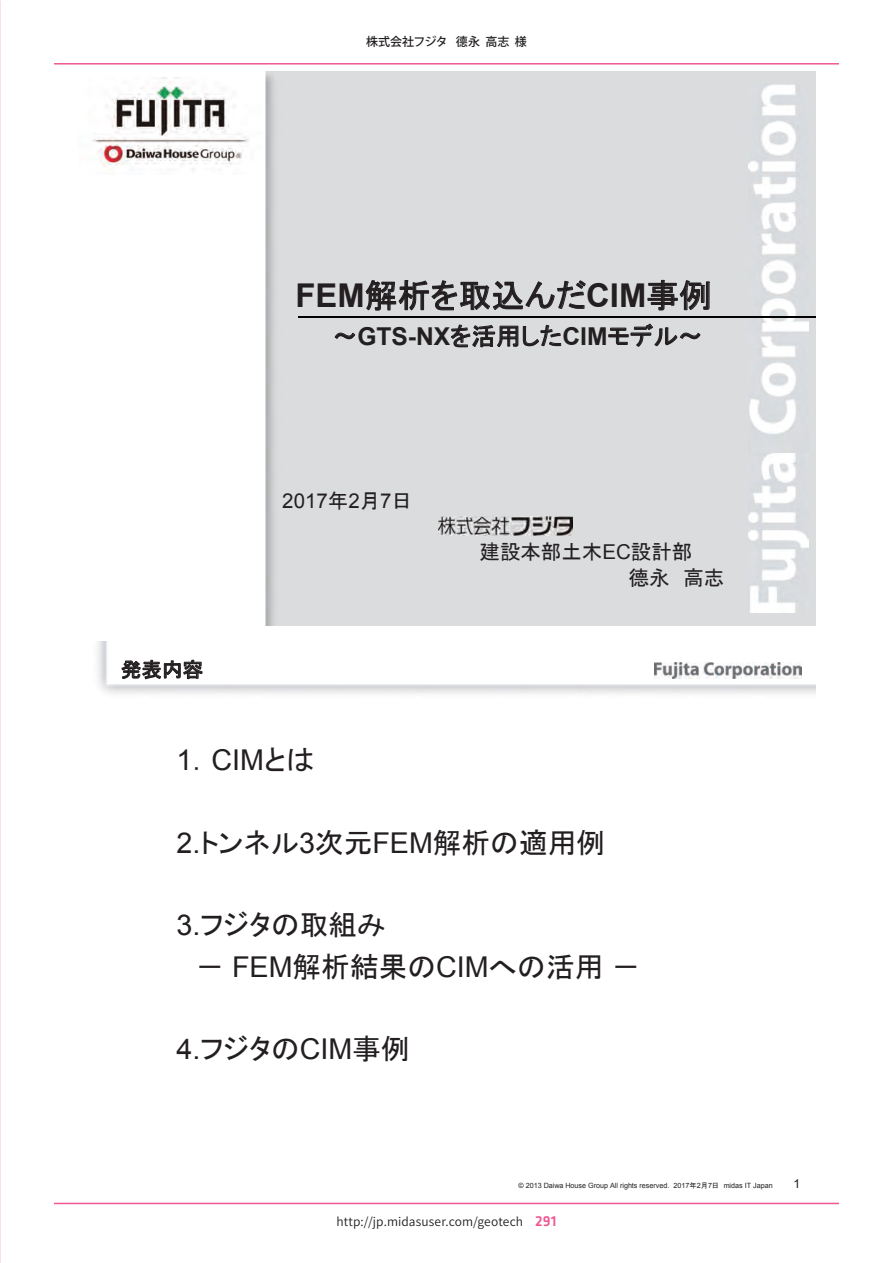
<style>
.page{position:relative;width:893px;height:1263px;background:#fff}
.page>*{position:absolute;margin:0;border:0;box-sizing:border-box;transform-origin:0 0}
.t1{font:32.85px "MS P Gothic";color:#231f20}
.t2{font:28.65px/41.2px "MS P Gothic";color:#231f20}
.t3{font:28.65px "Arial";color:#231f20}
.t4{font:24.6px "MS P Gothic";color:#231f20}
.t5{font:20.55px/25.5px "MS P Gothic";color:#231f20}
.t6{font:20.55px "Arial";color:#231f20}
.t7{font:12.3px "Arial";color:#231f20}
.t8{font:12px "Source Han Sans JP";letter-spacing:.01em;color:#231f20}
.t9{font:500 12px "Koz Go Pro";color:#231f20}
.t10{font:7.2px "Arial";color:#231f20}
.s1{font-family:"Arial";font-weight:700}
.s2{font-family:"MS P Gothic"}
.s3{font-family:"Arial"}
.s4{font-family:"Klavika";font-weight:500;font-size:15px;color:#f05893}
</style>
<div class="page">
<hr style="left:54px;top:63px;width:785px;height:2px;background:#f05893">
<hr style="left:54px;top:1203px;width:785px;height:1px;background:#f05893">
<div style="left:265px;top:72px;width:550px;height:553px;background:#dadcde"></div>
<img style="left:748px;top:84px;width:60px;height:528px">
<hr style="left:298px;top:317px;width:517px;height:1px;background:#030303">
<img style="left:92px;top:77px;width:157px;height:98px">
<svg style="left:365px;top:280px;width:221px;height:31px;background:#b0b0b2"></svg>
<svg style="left:647px;top:280px;width:63px;height:31px;background:#a0a0a2"></svg>
<img style="left:438px;top:517px;width:134px;height:19px">
<svg style="left:334px;top:332px;width:21px;height:7px"></svg>
<svg style="left:451px;top:324px;width:110px;height:23px;background:#a7a8a9"></svg>
<svg style="left:608px;top:323px;width:93px;height:24px;background:#babbbd"></svg>
<img style="left:97px;top:642px;width:718px;height:52px">
<img style="left:655px;top:662px;width:147px;height:17px">
<svg style="left:121px;top:660px;width:82px;height:19px"></svg>
<h3 class="t9" style="left:366px;top:34px;width:162px">株式会社フジタ 德永 高志 様</h3>
<h1 class="t1" style="left:296px;top:279px;width:418px"><span class="s1">FEM</span>解析を取込んだ<span class="s1">CIM</span>事例</h1>
<h3 class="t4" style="left:333px;top:324px;width:371px">～<span class="s1">GTS-NX</span>を活用した<span class="s1">CIM</span>モデル～</h3>
<h3 class="t5" style="left:121px;top:657px;width:84px">発表内容</h3>
<h3 class="t6" style="left:282px;top:488px;width:131px">2017<span class="s2">年</span>2<span class="s2">月</span>7<span class="s2">日</span></h3>
<h2 class="t3" style="left:176px;top:741px;width:140px">1<span class="s2">．</span>CIM<span class="s2">とは</span></h2>
<h3 class="t5" style="left:629px;top:539px;width:97px;text-indent:-149px">建設本部土木<span class="s3">EC</span>設計部<br>德永 高志</h3>
<h2 class="t2" style="left:176px;top:822px;width:430px"><span class="s3">2.</span>トンネル<span class="s3">3</span>次元<span class="s3">FEM</span>解析の適用例</h2>
<h2 class="t2" style="left:195px;top:904px;width:446px;text-indent:-19px"><span class="s3">3.</span>フジタの取組み<br>－ <span class="s3">FEM</span>解析結果の<span class="s3">CIM</span>への活用－</h2>
<h2 class="t2" style="left:176px;top:1028px;width:235px"><span class="s3">4.</span>フジタの<span class="s3">CIM</span>事例</h2>
<p class="t10" style="left:518px;top:1180px;width:256px">© 2013 Daiwa House Group All rights reserved. 2017<span class="s2">年</span>2<span class="s2">月</span>7<span class="s2">日</span> midas IT Japan</p>
<h3 class="t7" style="left:793px;top:1175px;width:8px">1</h3>
<h3 class="t8" style="left:336px;top:1214px;width:222px">http://jp.midasuser.com/geotech　<span class="s4">291</span></h3>
</div>
